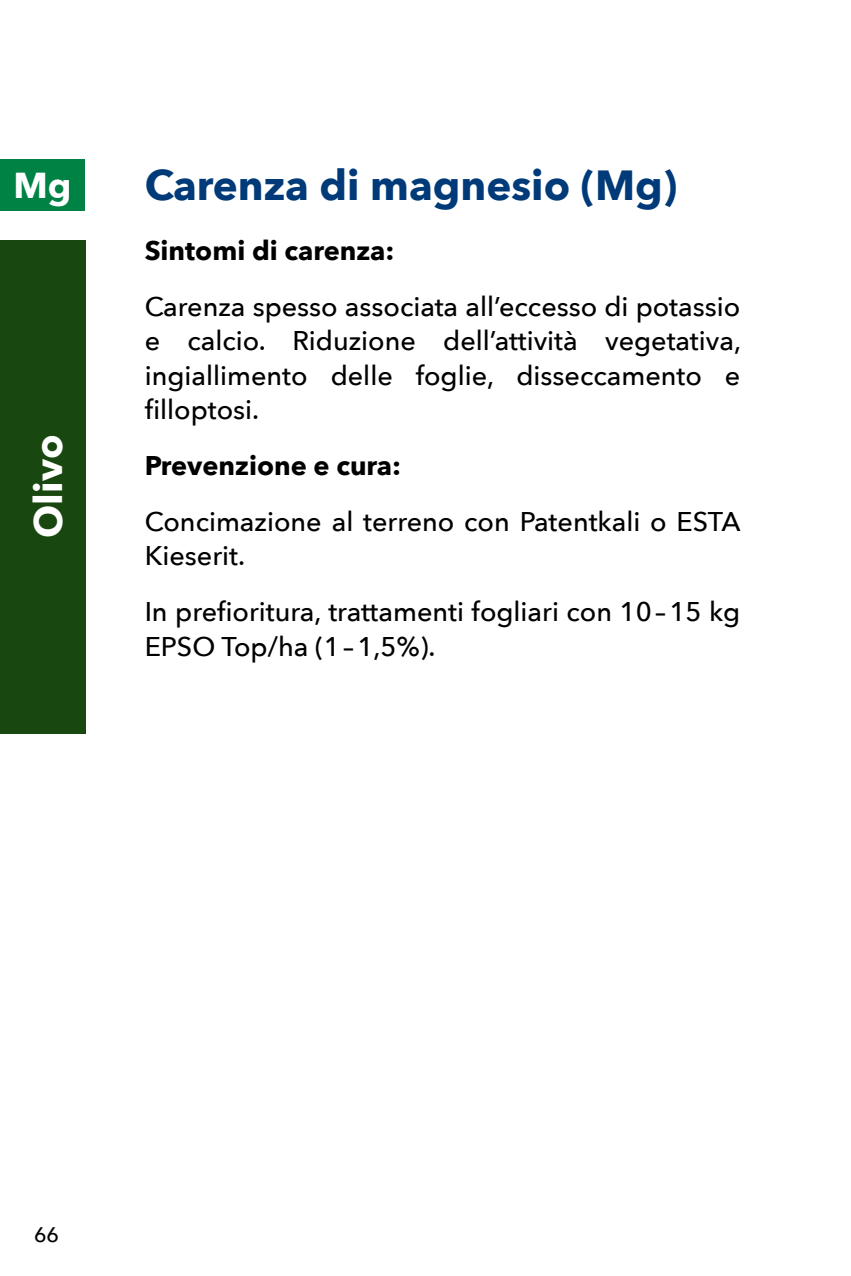
<style>
.page{position:relative;width:851px;height:1276px;background:#fff}
.page>*{position:absolute;margin:0;border:0;box-sizing:border-box;transform-origin:0 0}
.t1{font:700 42px "Avenir Next";color:#003a78}
.t2{font:700 39px "Avenir Next";color:#fff}
.t3{font:700 36px "Avenir Next";color:#fff}
.t4{font:500 27px/34.5px "Avenir Next";color:#000}
.t5{font:700 27px "Avenir Next";color:#000}
.t6{font:500 21px "Avenir Next";color:#000}
</style>
<div class="page">
<div style="left:0;top:160px;width:85px;height:51px;background:#008244"></div>
<div style="left:0;top:240px;width:85px;height:493px;background:#18470f"></div>
<h3 class="t3" style="left:13px;top:154px;width:60px">Mg</h3>
<h2 class="t2" style="left:15px;top:538px;width:105px;rotate:-90deg">Olivo</h2>
<h1 class="t1" style="left:145px;top:149px;width:534px">Carenza di magnesio (Mg)</h1>
<p class="t5" style="left:145px;top:227px;width:251px">Sintomi di carenza:</p>
<p class="t4" style="left:145px;top:288px;width:598px;text-align:justify">Carenza spesso associata all’eccesso di potassio e calcio. Riduzione dell’attività vegetativa, ingiallimento delle foglie, disseccamento e filloptosi.</p>
<p class="t5" style="left:145px;top:442px;width:258px">Prevenzione e cura:</p>
<p class="t4" style="left:145px;top:503px;width:597px">Concimazione al terreno con Patentkali o ESTA<br>Kieserit.</p>
<p class="t4" style="left:145px;top:593px;width:597px">In prefioritura, trattamenti fogliari con 10–15 kg<br>EPSO Top/ha (1–1,5%).</p>
<p class="t6" style="left:34px;top:1216px;width:26px">66</p>
</div>
